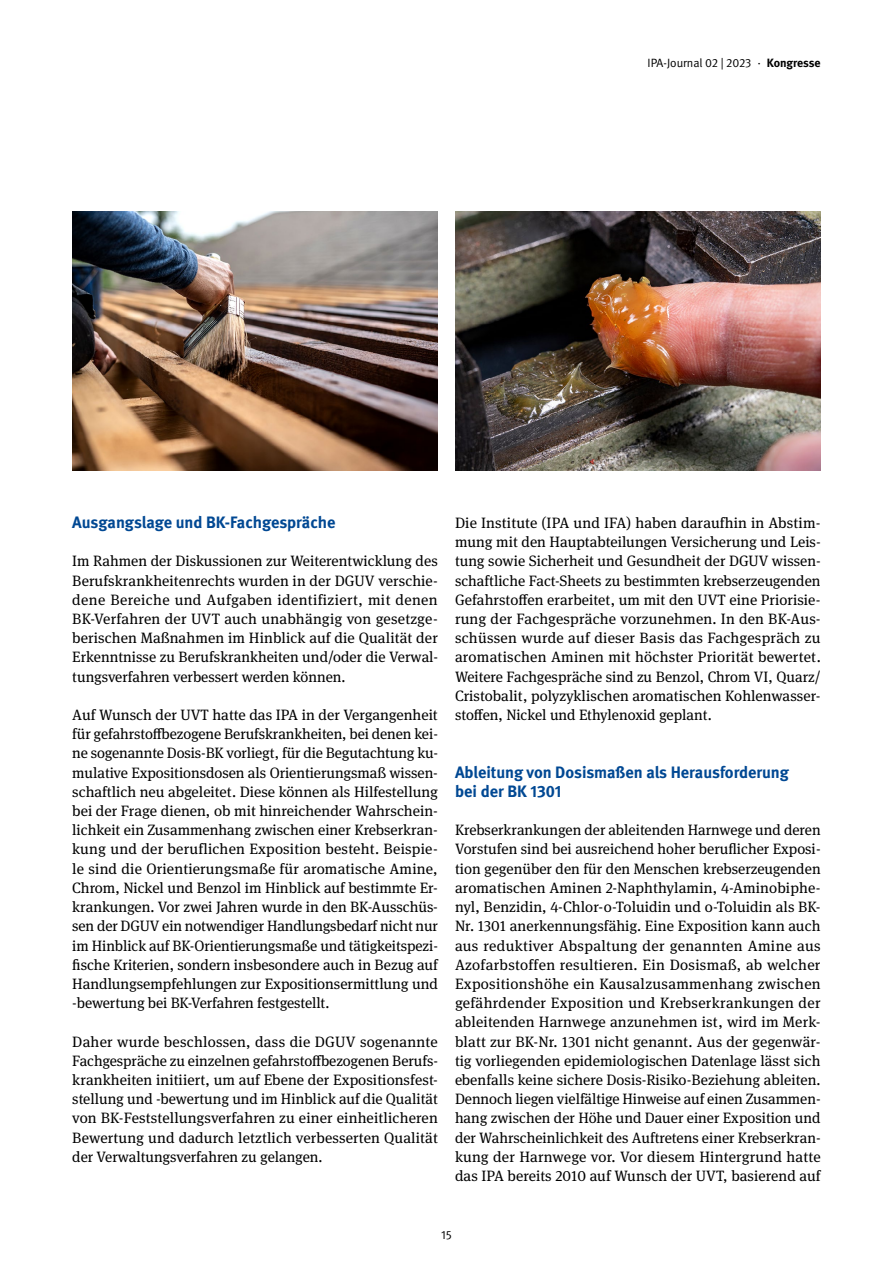
<style>
.page{position:relative;width:893px;height:1263px;background:#fff}
.page>*{position:absolute;margin:0;border:0;box-sizing:border-box;transform-origin:0 0}
.H2_IPA{font:700 16.5px/19.2px "DGUV Meta";color:#004893}
.P_Copy_IPA_Blocksatz{font:15px/19.2px "DGUV Meta Serif";color:#000;text-align:justify}
.t1{font:12px "DGUV Meta";color:#000}
.s1{font-weight:700}
</style>
<div class="page">
<img style="left:455px;top:211px;width:366px;height:259px">
<img style="left:72px;top:211px;width:366px;height:259px">
<p class="t1" style="left:647px;top:56px;width:175px">IPA-Journal 02 | 2023 · <span class="s1">Kongresse</span></p>
<h2 class="H2_IPA" style="left:72px;top:513px;width:265px">Ausgangslage und BK-Fachgespräche</h2>
<p class="P_Copy_IPA_Blocksatz" style="left:72px;top:552px;width:367px">Im Rahmen der Diskussionen zur Weiterentwicklung des Berufskrankheitenrechts wurden in der DGUV verschie&shy;dene Bereiche und Aufgaben identifiziert, mit denen BK--Verfahren der UVT auch unabhängig von gesetzge&shy;berischen Maßnahmen im Hinblick auf die Qualität der Erkenntnisse zu Berufskrankheiten und/oder die Verwal&shy;tungsverfahren verbessert werden können.</p>
<p class="P_Copy_IPA_Blocksatz" style="left:72px;top:706px;width:367px">Auf Wunsch der UVT hatte das IPA in der Vergangenheit für gefahrstoffbezogene Berufskrankheiten, bei denen kei&shy;ne sogenannte Dosis-BK vorliegt, für die Begutachtung ku&shy;mulative Expositionsdosen als Orientierungsmaß wissen&shy;schaftlich neu abgeleitet. Diese können als Hilfestellung bei der Frage dienen, ob mit hinreichender Wahrschein&shy;lichkeit ein Zusammenhang zwischen einer Krebserkran&shy;kung und der beruflichen Exposition besteht. Beispie&shy;le sind die Orientierungsmaße für aromatische Amine, Chrom, Nickel und Benzol im Hinblick auf bestimmte Er&shy;krankungen. Vor zwei Jahren wurde in den BK-Ausschüs&shy;sen der DGUV ein notwendiger Handlungsbedarf nicht nur im Hinblick auf BK-Orientierungsmaße und tätigkeitspezi&shy;fische Kriterien, sondern insbesondere auch in Bezug auf Handlungsempfehlungen zur Expositionsermittlung und -bewertung bei BK-Verfahren festgestellt.</p>
<p class="P_Copy_IPA_Blocksatz" style="left:72px;top:1032px;width:367px">Daher wurde beschlossen, dass die DGUV sogenannte Fachgespräche zu einzelnen gefahrstoffbezogenen Berufs&shy;krankheiten initiiert, um auf Ebene der Expositionsfest&shy;stellung und -bewertung und im Hinblick auf die Qualität von BK-Feststellungsverfahren zu einer einheitlicheren Bewertung und dadurch letztlich verbesserten Qualität der Verwaltungsverfahren zu gelangen.</p>
<p class="P_Copy_IPA_Blocksatz" style="left:455px;top:514px;width:367px">Die Institute (IPA und IFA) haben daraufhin in Abstim&shy;mung mit den Hauptabteilungen Versicherung und Leis&shy;tung sowie Sicherheit und Gesundheit der DGUV wissen&shy;schaftliche Fact-Sheets zu bestimmten krebserzeugenden Gefahrstoffen erarbeitet, um mit den UVT eine Priorisie&shy;rung der Fachgespräche vorzunehmen. In den BK-Aus&shy;schüssen wurde auf dieser Basis das Fachgespräch zu aromatischen Aminen mit höchster Priorität bewertet.<br>Weitere Fachgespräche sind zu Benzol, Chrom VI, Quarz/ Cristobalit, polyzyklischen aromatischen Kohlenwasser&shy;stoffen, Nickel und Ethylenoxid geplant.</p>
<h2 class="H2_IPA" style="left:455px;top:763px;width:335px">Ableitung von Dosismaßen als Herausforderung bei der BK 1301</h2>
<p class="P_Copy_IPA_Blocksatz" style="left:455px;top:821px;width:367px;text-align:left">Krebserkrankungen der ableitenden Harnwege und deren Vorstufen sind bei ausreichend hoher beruflicher Exposi&shy;tion gegenüber den für den Menschen krebserzeugenden aromatischen Aminen 2-Naphthylamin, 4-Aminobiphe&shy;nyl, Benzidin, 4-Chlor-o-Toluidin und o-Toluidin als BK-Nr. 1301 anerkennungsfähig. Eine Exposition kann auch aus reduktiver Abspaltung der genannten Amine aus Azofarbstoffen resultieren. Ein Dosismaß, ab welcher Expositionshöhe ein Kausalzusammenhang zwischen gefährdender Exposition und Krebserkrankungen der ableitenden Harnwege anzunehmen ist, wird im Merk&shy;blatt zur BK-Nr. 1301 nicht genannt. Aus der gegenwär&shy;tig vorliegenden epidemiologischen Datenlage lässt sich ebenfalls keine sichere Dosis-Risiko-Beziehung ableiten.<br>Dennoch liegen vielfältige Hinweise auf einen Zusammen&shy;hang zwischen der Höhe und Dauer einer Exposition und der Wahrscheinlichkeit des Auftretens einer Krebserkran&shy;kung der Harnwege vor. Vor diesem Hintergrund hatte das IPA bereits 2010 auf Wunsch der UVT, basierend auf</p>
<p class="t1" style="left:441px;top:1227px;width:12px">15</p>
</div>
